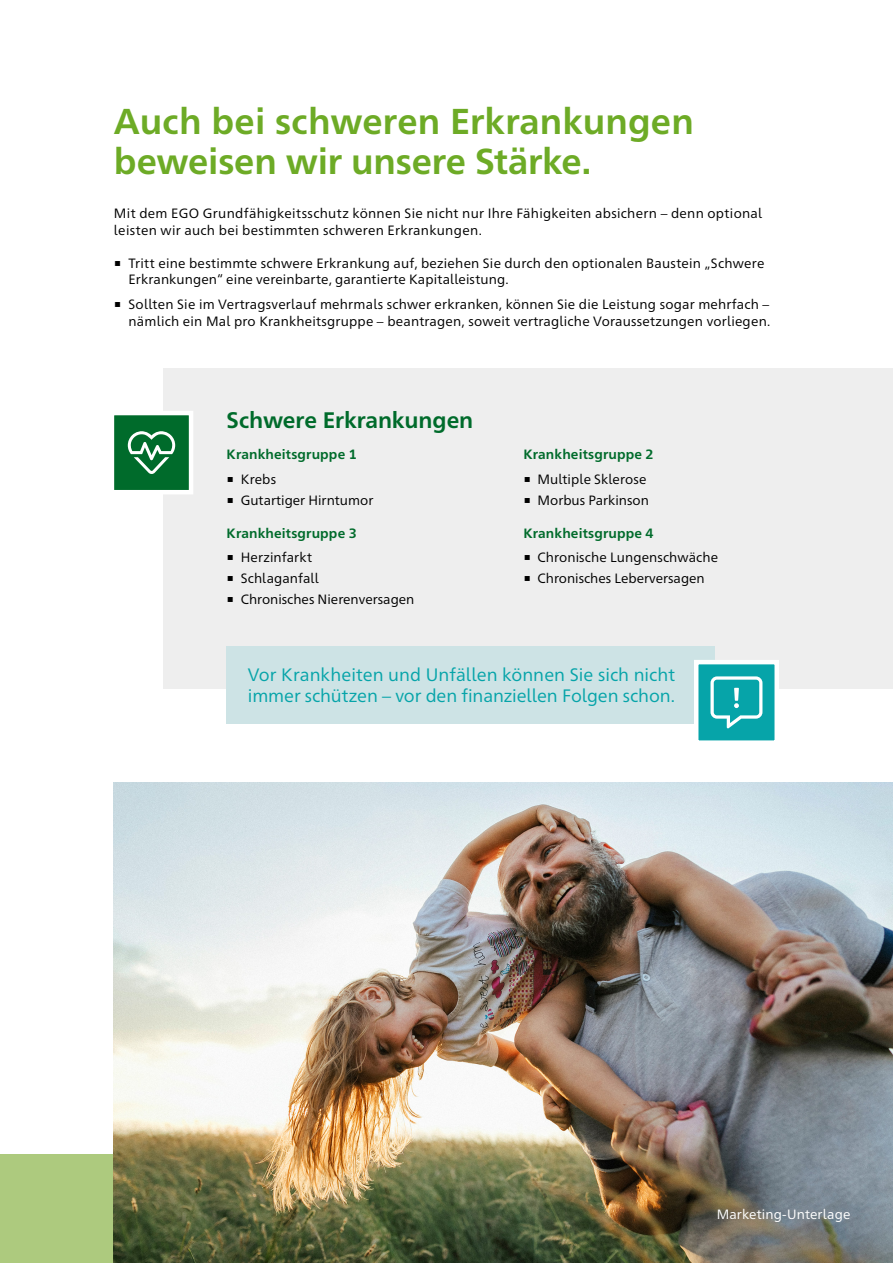
<style>
.page{position:relative;width:893px;height:1263px;background:#fff}
.page>*{position:absolute;margin:0;border:0;box-sizing:border-box;transform-origin:0 0}
.t1{font:700 36px/40.5px "HDI Pro";color:#6dab26}
.t2{font:700 22.5px "HDI Pro";letter-spacing:-.005em;color:#006b2b}
.t3{font:18px/21px "HDI Pro";color:#06a4a9}
.t4{font:13.5px/16.5px "HDI Pro";letter-spacing:.015em;color:#000}
.t5{font:700 13.5px "HDI Pro";letter-spacing:.01em;color:#006b2b}
.t6{font:13.5px "HDI Pro";letter-spacing:.01em;color:#fff}
.s1{font-family:"HDI Gerling Sans Regular"}
</style>
<div class="page">
<div style="left:0;top:1154px;width:114px;height:109px;background:#adca7e"></div>
<img style="left:114px;top:782px;width:779px;height:481px">
<div style="left:163px;top:368px;width:730px;height:321px;background:#eee"></div>
<div style="left:227px;top:646px;width:488px;height:78px;background:#cde3e5"></div>
<div style="left:694px;top:660px;width:85px;height:85px;background:#06a4a9;border:4px solid #fff"></div>
<svg style="left:710px;top:676px;width:52px;height:52px"></svg>
<div style="left:110px;top:411px;width:83px;height:83px;background:#006b2b;border:4px solid #fff"></div>
<svg style="left:128px;top:431px;width:47px;height:43px"></svg>
<h1 class="t1" style="left:114px;top:98px;width:581px">Auch bei schweren Erkrankungen beweisen wir unsere Stärke.</h1>
<p class="t4" style="left:114px;top:204px;width:650px">Mit dem EGO Grundfähigkeitsschutz können Sie nicht nur Ihre Fähigkeiten absichern – denn optional leisten wir auch bei bestimmten schweren Erkrankungen.</p>
<p class="t4" style="left:128px;top:254px;width:637px;text-indent:-15px"><span class="s1">•</span> Tritt eine bestimmte schwere Erkrankung auf, beziehen Sie durch den optionalen Baustein „Schwere<br>Erkrankungen“ eine vereinbarte, garantierte Kapitalleistung.</p>
<p class="t4" style="left:114px;top:295px;width:658px;text-align:right"><span class="s1">•</span> Sollten Sie im Vertragsverlauf mehrmals schwer erkranken, können Sie die Leistung sogar mehrfach – nämlich ein Mal pro Krankheitsgruppe – beantragen, soweit vertragliche Voraussetzungen vorliegen.</p>
<h2 class="t2" style="left:227px;top:404px;width:248px">Schwere Erkrankungen</h2>
<p class="t5" style="left:227px;top:445px;width:132px">Krankheitsgruppe 1</p>
<p class="t4" style="left:227px;top:470px;width:51px"><span class="s1">•</span> Krebs</p>
<p class="t4" style="left:227px;top:491px;width:148px"><span class="s1">•</span> Gutartiger Hirntumor</p>
<p class="t5" style="left:227px;top:523px;width:132px">Krankheitsgruppe 3</p>
<p class="t4" style="left:227px;top:548px;width:87px"><span class="s1">•</span> Herzinfarkt</p>
<p class="t4" style="left:227px;top:569px;width:94px"><span class="s1">•</span> Schlaganfall</p>
<p class="t4" style="left:227px;top:590px;width:189px"><span class="s1">•</span> Chronisches Nierenversagen</p>
<p class="t5" style="left:523px;top:445px;width:132px">Krankheitsgruppe 2</p>
<p class="t4" style="left:523px;top:470px;width:124px"><span class="s1">•</span> Multiple Sklerose</p>
<p class="t4" style="left:523px;top:491px;width:127px"><span class="s1">•</span> Morbus Parkinson</p>
<p class="t5" style="left:523px;top:523px;width:132px">Krankheitsgruppe 4</p>
<p class="t4" style="left:523px;top:548px;width:196px"><span class="s1">•</span> Chronische Lungenschwäche</p>
<p class="t4" style="left:523px;top:569px;width:183px"><span class="s1">•</span> Chronisches Leberversagen</p>
<h3 class="t3" style="left:248px;top:663px;width:429px">Vor Krankheiten und Unfällen können Sie sich nicht immer schützen – vor den finanziellen Folgen schon.</h3>
<p class="t6" style="left:717px;top:1204px;width:135px">Marketing-Unterlage</p>
</div>
